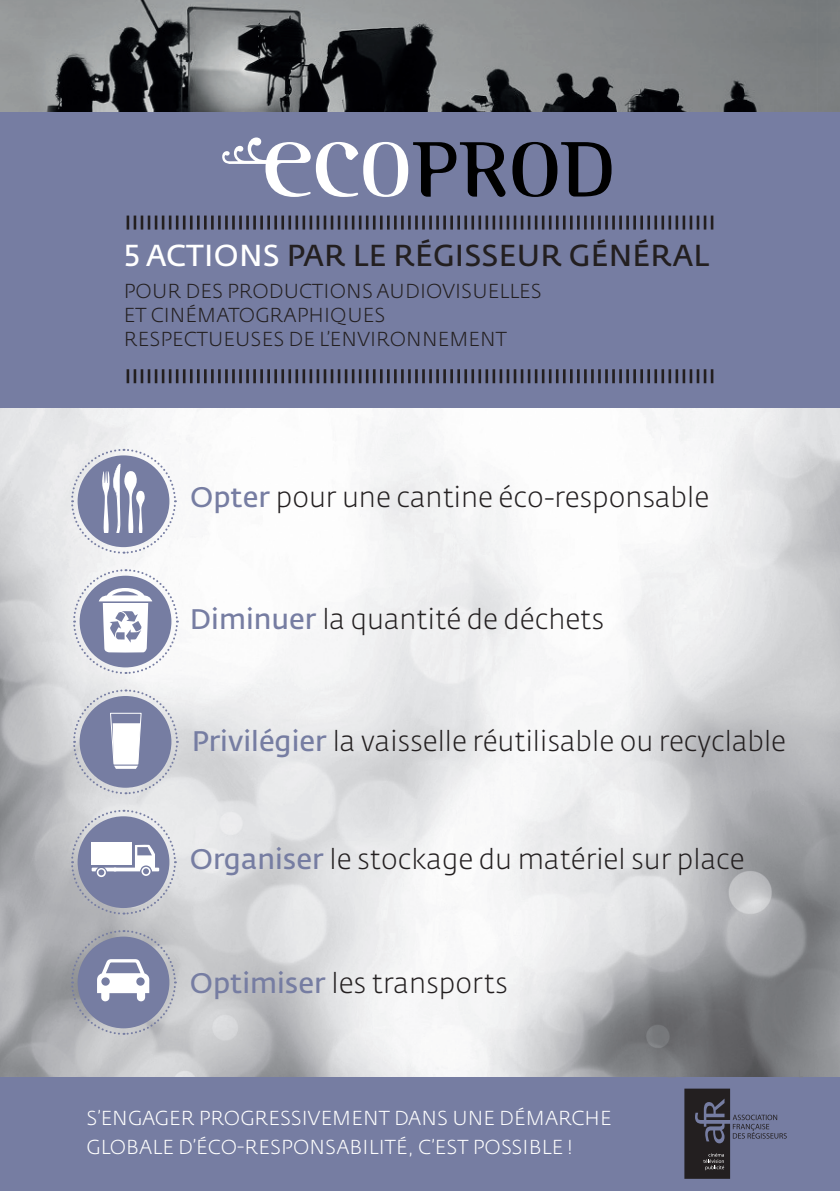
<style>
.page{position:relative;width:840px;height:1191px;background:#fff}
.page>*{position:absolute;margin:0;border:0;box-sizing:border-box;transform-origin:0 0}
.t1{font:30px "Fedra Sans Std";letter-spacing:.01em;color:#231f20}
.t2{font:300 28px "Fedra Sans Std";color:#231f20}
.t3{font:300 20px/24px "Fedra Sans Std";letter-spacing:.01em;color:#231f20}
.t4{font:300 20px/28.8px "Fedra Sans Std";letter-spacing:.01em;color:#fff}
.s1{color:#fff}
.s2{font-weight:400;color:#767da2}
</style>
<div class="page">
<img style="left:0;top:408px;width:839px;height:669px">
<img style="left:0;top:0;width:839px;height:112px">
<div style="left:0;top:112px;width:839px;height:296px;background:#767da2"></div>
<svg style="left:222px;top:137px;width:88px;height:60px"></svg>
<svg style="left:316px;top:142px;width:189px;height:55px"></svg>
<svg style="left:512px;top:142px;width:99px;height:55px"></svg>
<hr style="left:126px;top:215px;width:3px;height:14px;background:#231f20">
<hr style="left:133px;top:215px;width:3px;height:14px;background:#231f20">
<svg style="left:141px;top:215px;width:79px;height:14px"></svg>
<hr style="left:225px;top:215px;width:3px;height:14px;background:#231f20">
<hr style="left:232px;top:215px;width:3px;height:14px;background:#231f20">
<hr style="left:239px;top:215px;width:3px;height:14px;background:#231f20">
<hr style="left:246px;top:215px;width:3px;height:14px;background:#231f20">
<hr style="left:253px;top:215px;width:3px;height:14px;background:#231f20">
<hr style="left:260px;top:215px;width:3px;height:14px;background:#231f20">
<hr style="left:267px;top:215px;width:3px;height:14px;background:#231f20">
<hr style="left:274px;top:215px;width:3px;height:14px;background:#231f20">
<hr style="left:281px;top:215px;width:3px;height:14px;background:#231f20">
<hr style="left:288px;top:215px;width:3px;height:14px;background:#231f20">
<hr style="left:295px;top:215px;width:3px;height:14px;background:#231f20">
<hr style="left:302px;top:215px;width:3px;height:14px;background:#231f20">
<hr style="left:309px;top:215px;width:3px;height:14px;background:#231f20">
<hr style="left:316px;top:215px;width:3px;height:14px;background:#231f20">
<hr style="left:323px;top:215px;width:3px;height:14px;background:#231f20">
<hr style="left:330px;top:215px;width:3px;height:14px;background:#231f20">
<hr style="left:337px;top:215px;width:3px;height:14px;background:#231f20">
<hr style="left:344px;top:215px;width:3px;height:14px;background:#231f20">
<hr style="left:351px;top:215px;width:3px;height:14px;background:#231f20">
<hr style="left:358px;top:215px;width:3px;height:14px;background:#231f20">
<hr style="left:365px;top:215px;width:3px;height:14px;background:#231f20">
<svg style="left:373px;top:215px;width:79px;height:14px"></svg>
<hr style="left:457px;top:215px;width:3px;height:14px;background:#231f20">
<hr style="left:464px;top:215px;width:3px;height:14px;background:#231f20">
<hr style="left:471px;top:215px;width:3px;height:14px;background:#231f20">
<hr style="left:478px;top:215px;width:3px;height:14px;background:#231f20">
<hr style="left:485px;top:215px;width:3px;height:14px;background:#231f20">
<hr style="left:492px;top:215px;width:3px;height:14px;background:#231f20">
<hr style="left:499px;top:215px;width:3px;height:14px;background:#231f20">
<hr style="left:506px;top:215px;width:3px;height:14px;background:#231f20">
<hr style="left:513px;top:215px;width:3px;height:14px;background:#231f20">
<hr style="left:520px;top:215px;width:3px;height:14px;background:#231f20">
<hr style="left:527px;top:215px;width:3px;height:14px;background:#231f20">
<hr style="left:534px;top:215px;width:3px;height:14px;background:#231f20">
<hr style="left:541px;top:215px;width:3px;height:14px;background:#231f20">
<hr style="left:548px;top:215px;width:3px;height:14px;background:#231f20">
<hr style="left:555px;top:215px;width:3px;height:14px;background:#231f20">
<hr style="left:562px;top:215px;width:3px;height:14px;background:#231f20">
<hr style="left:569px;top:215px;width:3px;height:14px;background:#231f20">
<hr style="left:576px;top:215px;width:3px;height:14px;background:#231f20">
<hr style="left:583px;top:215px;width:3px;height:14px;background:#231f20">
<hr style="left:590px;top:215px;width:3px;height:14px;background:#231f20">
<hr style="left:597px;top:215px;width:3px;height:14px;background:#231f20">
<svg style="left:605px;top:215px;width:79px;height:14px"></svg>
<hr style="left:689px;top:215px;width:3px;height:14px;background:#231f20">
<hr style="left:696px;top:215px;width:3px;height:14px;background:#231f20">
<hr style="left:703px;top:215px;width:3px;height:14px;background:#231f20">
<hr style="left:710px;top:215px;width:3px;height:14px;background:#231f20">
<div style="left:0;top:1077px;width:839px;height:114px;background:#767da2"></div>
<svg style="left:70px;top:448px;width:107px;height:106px"></svg>
<svg style="left:72px;top:568px;width:107px;height:107px"></svg>
<svg style="left:70px;top:808px;width:107px;height:107px;background:#acb0c2"></svg>
<svg style="left:70px;top:929px;width:107px;height:107px;background:#9ea2b6"></svg>
<svg style="left:72px;top:688px;width:107px;height:107px;background:#aeb2c5"></svg>
<hr style="left:126px;top:369px;width:3px;height:14px;background:#231f20">
<hr style="left:133px;top:369px;width:3px;height:14px;background:#231f20">
<svg style="left:141px;top:369px;width:79px;height:14px"></svg>
<hr style="left:225px;top:369px;width:3px;height:14px;background:#231f20">
<hr style="left:232px;top:369px;width:3px;height:14px;background:#231f20">
<hr style="left:239px;top:369px;width:3px;height:14px;background:#231f20">
<hr style="left:246px;top:369px;width:3px;height:14px;background:#231f20">
<hr style="left:253px;top:369px;width:3px;height:14px;background:#231f20">
<hr style="left:260px;top:369px;width:3px;height:14px;background:#231f20">
<hr style="left:267px;top:369px;width:3px;height:14px;background:#231f20">
<hr style="left:274px;top:369px;width:3px;height:14px;background:#231f20">
<hr style="left:281px;top:369px;width:3px;height:14px;background:#231f20">
<hr style="left:288px;top:369px;width:3px;height:14px;background:#231f20">
<hr style="left:295px;top:369px;width:3px;height:14px;background:#231f20">
<hr style="left:302px;top:369px;width:3px;height:14px;background:#231f20">
<hr style="left:309px;top:369px;width:3px;height:14px;background:#231f20">
<hr style="left:316px;top:369px;width:3px;height:14px;background:#231f20">
<hr style="left:323px;top:369px;width:3px;height:14px;background:#231f20">
<hr style="left:330px;top:369px;width:3px;height:14px;background:#231f20">
<hr style="left:337px;top:369px;width:3px;height:14px;background:#231f20">
<hr style="left:344px;top:369px;width:3px;height:14px;background:#231f20">
<hr style="left:351px;top:369px;width:3px;height:14px;background:#231f20">
<hr style="left:358px;top:369px;width:3px;height:14px;background:#231f20">
<hr style="left:365px;top:369px;width:3px;height:14px;background:#231f20">
<svg style="left:373px;top:369px;width:79px;height:14px"></svg>
<hr style="left:457px;top:369px;width:3px;height:14px;background:#231f20">
<hr style="left:464px;top:369px;width:3px;height:14px;background:#231f20">
<hr style="left:471px;top:369px;width:3px;height:14px;background:#231f20">
<hr style="left:478px;top:369px;width:3px;height:14px;background:#231f20">
<hr style="left:485px;top:369px;width:3px;height:14px;background:#231f20">
<hr style="left:492px;top:369px;width:3px;height:14px;background:#231f20">
<hr style="left:499px;top:369px;width:3px;height:14px;background:#231f20">
<hr style="left:506px;top:369px;width:3px;height:14px;background:#231f20">
<hr style="left:513px;top:369px;width:3px;height:14px;background:#231f20">
<hr style="left:520px;top:369px;width:3px;height:14px;background:#231f20">
<hr style="left:527px;top:369px;width:3px;height:14px;background:#231f20">
<hr style="left:534px;top:369px;width:3px;height:14px;background:#231f20">
<hr style="left:541px;top:369px;width:3px;height:14px;background:#231f20">
<hr style="left:548px;top:369px;width:3px;height:14px;background:#231f20">
<hr style="left:555px;top:369px;width:3px;height:14px;background:#231f20">
<hr style="left:562px;top:369px;width:3px;height:14px;background:#231f20">
<hr style="left:569px;top:369px;width:3px;height:14px;background:#231f20">
<hr style="left:576px;top:369px;width:3px;height:14px;background:#231f20">
<hr style="left:583px;top:369px;width:3px;height:14px;background:#231f20">
<hr style="left:590px;top:369px;width:3px;height:14px;background:#231f20">
<hr style="left:597px;top:369px;width:3px;height:14px;background:#231f20">
<svg style="left:605px;top:369px;width:79px;height:14px"></svg>
<hr style="left:689px;top:369px;width:3px;height:14px;background:#231f20">
<hr style="left:696px;top:369px;width:3px;height:14px;background:#231f20">
<hr style="left:703px;top:369px;width:3px;height:14px;background:#231f20">
<hr style="left:710px;top:369px;width:3px;height:14px;background:#231f20">
<svg style="left:684px;top:1088px;width:102px;height:90px"></svg>
<p class="t1" style="left:124px;top:237px;width:586px"><span class="s1">5 ACTIONS</span> PAR LE RÉGISSEUR GÉNÉRAL</p>
<p class="t3" style="left:124px;top:279px;width:419px">POUR DES PRODUCTIONS AUDIOVISUELLES<br>ET CINÉMATOGRAPHIQUES<br>RESPECTUEUSES DE L’ENVIRONNEMENT</p>
<p class="t2" style="left:190px;top:479px;width:520px"><span class="s2">Opter</span> pour une cantine éco-responsable</p>
<p class="t2" style="left:190px;top:602px;width:415px"><span class="s2">Diminuer</span> la quantité de déchets</p>
<p class="t2" style="left:192px;top:723px;width:595px"><span class="s2">Privilégier</span> la vaisselle réutilisable ou recyclable</p>
<p class="t2" style="left:190px;top:841px;width:556px"><span class="s2">Organiser</span> le stockage du matériel sur place</p>
<p class="t2" style="left:190px;top:965px;width:319px"><span class="s2">Optimiser</span> les transports</p>
<p class="t4" style="left:87px;top:1103px;width:526px">S’ENGAGER PROGRESSIVEMENT DANS UNE DÉMARCHE<br>GLOBALE D’ÉCO-RESPONSABILITÉ, C’EST POSSIBLE !</p>
</div>
